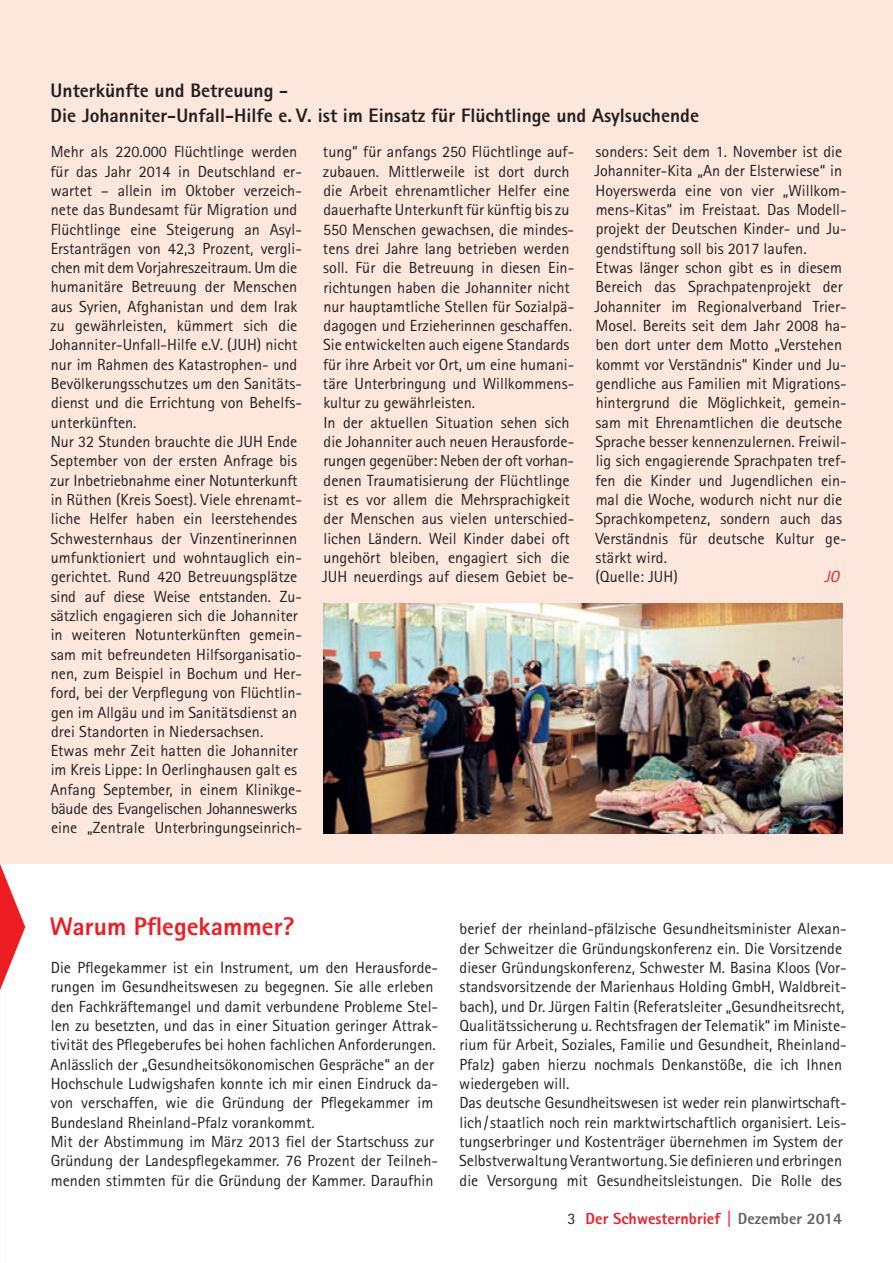
<style>
.page{position:relative;width:893px;height:1263px;background:#fff}
.page>*{position:absolute;margin:0;border:0;box-sizing:border-box;transform-origin:0 0}
.t1{font:800 25.5px "Agfa Rotis Sans Serif";color:#ee1d23}
.t2{font:800 19.5px/25.5px "Agfa Rotis Sans Serif";color:#231f20}
.t3{font:16.2px/19.4px "Agfa Rotis Sans Serif";color:#231f20}
.t4{font:800 16.2px "Agfa Rotis Sans Serif";color:#ee1d23}
.t5{font:italic 16.2px "Agfa Rotis Sans Serif";color:#ee1d23}
.s1{font-weight:400;color:#231f20}
.s2{color:#636366}
</style>
<div class="page">
<div style="left:0;top:0;width:893px;height:864px;background:#fde7dc"></div>
<svg style="left:0;top:864px;width:25px;height:126px"></svg>
<img style="left:323px;top:604px;width:520px;height:229px">
<p class="t2" style="left:51px;top:77px;width:650px">Unterkünfte und Betreuung -<br>Die Johanniter-Unfall-Hilfe e. V. ist im Einsatz für Flüchtlinge und Asylsuchende</p>
<p class="t3" style="left:50px;top:142px;width:254px">Mehr als 220.000 Flüchtlinge werden für das Jahr 2014 in Deutschland er&shy;wartet – allein im Oktober verzeich&shy;nete das Bundesamt für Migration und Flüchtlinge eine Steigerung an Asyl-Erstanträgen von 42,3 Prozent, vergli&shy;chen mit dem Vorjahreszeitraum. Um die humanitäre Betreuung der Menschen aus Syrien, Afghanistan und dem Irak zu gewährleisten, kümmert sich die Johanniter-Unfall-Hilfe e.V. (JUH) nicht nur im Rahmen des Katastrophen- und Bevölkerungsschutzes um den Sanitäts&shy;dienst und die Errichtung von Behelfs&shy;unterkünften.<br>Nur 32 Stunden brauchte die JUH Ende September von der ersten Anfrage bis zur Inbetriebnahme einer Notunterkunft in Rüthen (Kreis Soest). Viele ehrenamt&shy;liche Helfer haben ein leerstehendes Schwesternhaus der Vinzentinerinnen umfunktioniert und wohntauglich ein&shy;gerichtet. Rund 420 Betreuungsplätze sind auf diese Weise entstanden. Zu&shy;sätzlich engagieren sich die Johanniter in weiteren Notunterkünften gemein&shy;sam mit befreundeten Hilfsorganisatio&shy;nen, zum Beispiel in Bochum und Her&shy;ford, bei der Verpflegung von Flüchtlin&shy;gen im Allgäu und im Sanitätsdienst an drei Standorten in Niedersachsen.<br>Etwas mehr Zeit hatten die Johanniter im Kreis Lippe: In Oerlinghausen galt es Anfang September, in einem Klinikge&shy;bäude des Evangelischen Johanneswerks eine „Zentrale Unterbringungseinrich-</p>
<p class="t3" style="left:322px;top:142px;width:254px">tung“ für anfangs 250 Flüchtlinge auf&shy;zubauen. Mittlerweile ist dort durch die Arbeit ehrenamtlicher Helfer eine dauerhafte Unterkunft für künftig bis zu 550 Menschen gewachsen, die mindes&shy;tens drei Jahre lang betrieben werden soll. Für die Betreuung in diesen Ein&shy;richtungen haben die Johanniter nicht nur hauptamtliche Stellen für Sozialpä&shy;dagogen und Erzieherinnen geschaffen.<br>Sie entwickelten auch eigene Standards für ihre Arbeit vor Ort, um eine humani&shy;täre Unterbringung und Willkommens&shy;kultur zu gewährleisten.<br>In der aktuellen Situation sehen sich die Johanniter auch neuen Herausforde&shy;rungen gegenüber: Neben der oft vorhan&shy;denen Traumatisierung der Flüchtlinge ist es vor allem die Mehrsprachigkeit der Menschen aus vielen unterschied&shy;lichen Ländern. Weil Kinder dabei oft ungehört bleiben, engagiert sich die JUH neuerdings auf diesem Gebiet be-</p>
<p class="t3" style="left:594px;top:142px;width:254px">sonders: Seit dem 1. November ist die Johanniter-Kita „An der Elsterwiese“ in Hoyerswerda eine von vier „Willkom&shy;mens-Kitas“ im Freistaat. Das Modell&shy;projekt der Deutschen Kinder- und Ju&shy;gendstiftung soll bis 2017 laufen.<br>Etwas länger schon gibt es in diesem Bereich das Sprachpatenprojekt der Johanniter im Regionalverband Trier-Mosel. Bereits seit dem Jahr 2008 ha&shy;ben dort unter dem Motto „Verstehen kommt vor Verständnis“ Kinder und Ju&shy;gendliche aus Familien mit Migrations&shy;hintergrund die Möglichkeit, gemein&shy;sam mit Ehrenamtlichen die deutsche Sprache besser kennenzulernen. Freiwil&shy;lig sich engagierende Sprachpaten tref&shy;fen die Kinder und Jugendlichen ein&shy;mal die Woche, wodurch nicht nur die Sprachkompetenz, sondern auch das Verständnis für deutsche Kultur ge&shy;stärkt wird.<br>(Quelle: JUH)</p>
<p class="t5" style="left:824px;top:567px;width:20px">JO</p>
<h1 class="t1" style="left:50px;top:910px;width:246px">Warum Pflegekammer?</h1>
<p class="t3" style="left:50px;top:958px;width:389px">Die Pflegekammer ist ein Instrument, um den Herausforde&shy;rungen im Gesundheitswesen zu begegnen. Sie alle erleben den Fachkräftemangel und damit verbundene Probleme Stel&shy;len zu besetzten, und das in einer Situation geringer Attrak&shy;tivität des Pflegeberufes bei hohen fachlichen Anforderungen.<br>Anlässlich der „Gesundheitsökonomischen Gespräche“ an der Hochschule Ludwigshafen konnte ich mir einen Eindruck da&shy;von verschaffen, wie die Gründung der Pflegekammer im Bundesland Rheinland-Pfalz vorankommt.<br>Mit der Abstimmung im März 2013 fiel der Startschuss zur Gründung der Landespflegekammer. 76 Prozent der Teilneh&shy;menden stimmten für die Gründung der Kammer. Daraufhin</p>
<p class="t3" style="left:459px;top:919px;width:389px">berief der rheinland-pfälzische Gesundheitsminister Alexan&shy;der Schweitzer die Gründungskonferenz ein. Die Vorsitzende dieser Gründungskonferenz, Schwester M. Basina Kloos (Vor&shy;standsvorsitzende der Marienhaus Holding GmbH, Waldbreit&shy;bach), und Dr. Jürgen Faltin (Referatsleiter „Gesundheitsrecht, Qualitätssicherung u. Rechtsfragen der Telematik“ im Ministe&shy;rium für Arbeit, Soziales, Familie und Gesundheit, Rheinland-Pfalz) gaben hierzu nochmals Denkanstöße, die ich Ihnen wiedergeben will.<br>Das deutsche Gesundheitswesen ist weder rein planwirtschaft&shy;lich/staatlich noch rein marktwirtschaftlich organisiert. Leis&shy;tungserbringer und Kostenträger übernehmen im System der Selbstverwaltung Verantwortung. Sie definieren und erbringen die Versorgung mit Gesundheitsleistungen. Die Rolle des</p>
<p class="t4" style="left:568px;top:1208px;width:276px"><span class="s1">3</span> Der Schwesternbrief | <span class="s2">Dezember 2014</span></p>
</div>
